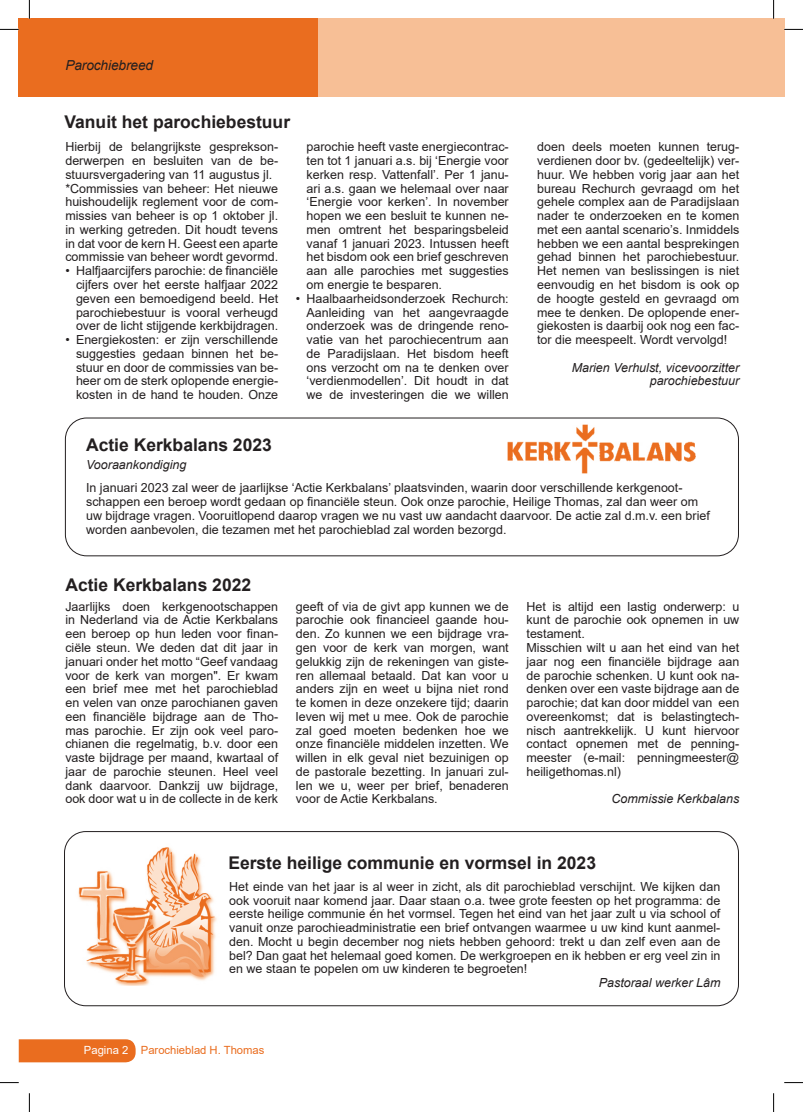
<style>
.page{position:relative;width:803px;height:1112px;background:#fff}
.page>*{position:absolute;margin:0;border:0;box-sizing:border-box;transform-origin:0 0}
.t1{font:700 17.5px "Arial";color:#231f20}
.t2{font:italic 13.75px "Arial";letter-spacing:-.01em;color:#231f20}
.t3{font:12.5px/13.8px "Arial";color:#231f20;text-align:justify}
.t4{font:italic 12.5px/13.8px "Arial";color:#231f20;text-align:right}
.t5{font:11.25px "Arial";color:#ea6d1f}
.s1{color:#fff}
</style>
<div class="page">
<img style="left:507px;top:424px;width:189px;height:50px">
<div style="left:313px;top:19px;width:471px;height:78px;background:#f7bf96"></div>
<div style="left:19px;top:19px;width:299px;height:78px;background:#ea6d1f"></div>
<div style="left:19px;top:1039px;width:117px;height:23px;background:#ea6d1f"></div>
<div style="left:65px;top:418px;width:674px;height:138px;border:1px solid #231f20;border-radius:21px"></div>
<div style="left:64px;top:831px;width:675px;height:174px;border:1px solid #231f20;border-radius:21px"></div>
<img style="left:78px;top:847px;width:139px;height:138px">
<svg style="left:0;top:29px;width:19px;height:1px"></svg>
<svg style="left:784px;top:29px;width:19px;height:1px"></svg>
<svg style="left:0;top:1082px;width:19px;height:1px"></svg>
<svg style="left:784px;top:1082px;width:19px;height:1px"></svg>
<svg style="left:29px;top:0;width:1px;height:19px"></svg>
<svg style="left:29px;top:1093px;width:1px;height:18px"></svg>
<svg style="left:773px;top:0;width:1px;height:19px"></svg>
<svg style="left:773px;top:1093px;width:1px;height:18px"></svg>
<p class="t2" style="left:65px;top:56px;width:89px">Parochiebreed</p>
<h1 class="t1" style="left:65px;top:110px;width:227px">Vanuit het parochiebestuur</h1>
<p class="t3" style="left:65px;top:140px;width:214px;text-align:left">Hierbij de belangrijkste gesprekson&shy;derwerpen en besluiten van de be&shy;stuursvergadering van 11 augustus jl. *Commissies van beheer: Het nieuwe huishoudelijk reglement voor de com&shy;missies van beheer is op 1 oktober jl. in werking getreden. Dit houdt tevens in dat voor de kern H. Geest een aparte commissie van beheer wordt gevormd.</p>
<p class="t3" style="left:76px;top:264px;width:204px;text-indent:-11px">• Halfjaarcijfers parochie: de financiële cijfers over het eerste halfjaar 2022 geven een bemoedigend beeld. Het parochiebestuur is vooral verheugd over de licht stijgende kerkbijdragen.</p>
<p class="t3" style="left:76px;top:332px;width:204px;text-indent:-11px">• Energiekosten: er zijn verschillende suggesties gedaan binnen het be&shy;stuur en door de commissies van be&shy;heer om de sterk oplopende energie&shy;kosten in de hand te houden. Onze</p>
<h1 class="t1" style="left:86px;top:432px;width:187px">Actie Kerkbalans 2023</h1>
<p class="t4" style="left:86px;top:457px;width:102px">Vooraankondiging</p>
<p class="t3" style="left:307px;top:140px;width:204px">parochie heeft vaste energiecontrac&shy;ten tot 1 januari a.s. bij ‘Energie voor kerken resp. Vattenfall’. Per 1 janu&shy;ari a.s. gaan we helemaal over naar ‘Energie voor kerken’. In november hopen we een besluit te kunnen ne&shy;men omtrent het besparingsbeleid vanaf 1 januari 2023. Intussen heeft het bisdom ook een brief geschreven aan alle parochies met suggesties om energie te besparen.</p>
<p class="t3" style="left:307px;top:291px;width:204px;text-indent:-11px">• Haalbaarheidsonderzoek Rechurch:<br>Aanleiding van het aangevraagde onderzoek was de dringende reno&shy;vatie van het parochiecentrum aan de Paradijslaan. Het bisdom heeft ons verzocht om na te denken over ‘verdienmodellen’. Dit houdt in dat we de investeringen die we willen</p>
<p class="t3" style="left:537px;top:140px;width:204px">doen deels moeten kunnen terug&shy;verdienen door bv. (gedeeltelijk) ver&shy;huur. We hebben vorig jaar aan het bureau Rechurch gevraagd om het gehele complex aan de Paradijslaan nader te onderzoeken en te komen met een aantal scenario’s. Inmiddels hebben we een aantal besprekingen gehad binnen het parochiebestuur.<br>Het nemen van beslissingen is niet eenvoudig en het bisdom is ook op de hoogte gesteld en gevraagd om mee te denken. De oplopende ener&shy;giekosten is daarbij ook nog een fac&shy;tor die meespeelt. Wordt vervolgd!</p>
<p class="t4" style="left:572px;top:360px;width:169px">Marien Verhulst, vicevoorzitter parochiebestuur</p>
<p class="t3" style="left:86px;top:481px;width:625px;text-align:left">In januari 2023 zal weer de jaarlijkse ‘Actie Kerkbalans’ plaatsvinden, waarin door verschillende kerkgenoot&shy;schappen een beroep wordt gedaan op financiële steun. Ook onze parochie, Heilige Thomas, zal dan weer om uw bijdrage vragen. Vooruitlopend daarop vragen we nu vast uw aandacht daarvoor. De actie zal d.m.v. een brief worden aanbevolen, die tezamen met het parochieblad zal worden bezorgd.</p>
<h1 class="t1" style="left:65px;top:572px;width:187px">Actie Kerkbalans 2022</h1>
<p class="t3" style="left:65px;top:599px;width:214px">Jaarlijks doen kerkgenootschappen in Nederland via de Actie Kerkbalans een beroep op hun leden voor finan&shy;ciële steun. We deden dat dit jaar in januari onder het motto “Geef vandaag voor de kerk van morgen". Er kwam een brief mee met het parochieblad en velen van onze parochianen gaven een financiële bijdrage aan de Tho&shy;mas parochie. Er zijn ook veel paro&shy;chianen die regelmatig, b.v. door een vaste bijdrage per maand, kwartaal of jaar de parochie steunen. Heel veel dank daarvoor. Dankzij uw bijdrage, ook door wat u in de collecte in de kerk</p>
<p class="t3" style="left:296px;top:599px;width:214px">geeft of via de givt app kunnen we de parochie ook financieel gaande hou&shy;den. Zo kunnen we een bijdrage vra&shy;gen voor de kerk van morgen, want gelukkig zijn de rekeningen van giste&shy;ren allemaal betaald. Dat kan voor u anders zijn en weet u bijna niet rond te komen in deze onzekere tijd; daarin leven wij met u mee. Ook de parochie zal goed moeten bedenken hoe we onze financiële middelen inzetten. We willen in elk geval niet bezuinigen op de pastorale bezetting. In januari zul&shy;len we u, weer per brief, benaderen voor de Actie Kerkbalans.</p>
<p class="t3" style="left:526px;top:599px;width:214px;text-align:left">Het is altijd een lastig onderwerp: u kunt de parochie ook opnemen in uw testament.<br>Misschien wilt u aan het eind van het jaar nog een financiële bijdrage aan de parochie schenken. U kunt ook na&shy;denken over een vaste bijdrage aan de parochie; dat kan door middel van een overeenkomst; dat is belastingtech&shy;nisch aantrekkelijk. U kunt hiervoor contact opnemen met de penning&shy;meester (e-mail: penningmeester@ heiligethomas.nl)</p>
<p class="t4" style="left:611px;top:792px;width:129px">Commissie Kerkbalans</p>
<h1 class="t1" style="left:228px;top:850px;width:369px">Eerste heilige communie en vormsel in 2023</h1>
<p class="t3" style="left:229px;top:879px;width:493px">Het einde van het jaar is al weer in zicht, als dit parochieblad verschijnt. We kijken dan ook vooruit naar komend jaar. Daar staan o.a. twee grote feesten op het programma: de eerste heilige communie én het vormsel. Tegen het eind van het jaar zult u via school of vanuit onze parochieadministratie een brief ontvangen waarmee u uw kind kunt aanmel&shy;den. Mocht u begin december nog niets hebben gehoord: trekt u dan zelf even aan de bel? Dan gaat het helemaal goed komen. De werkgroepen en ik hebben er erg veel zin in en we staan te popelen om uw kinderen te begroeten!</p>
<p class="t4" style="left:599px;top:975px;width:123px">Pastoraal werker Lâm</p>
<p class="t5" style="left:84px;top:1042px;width:182px"><span class="s1">Pagina 2</span> Parochieblad H. Thomas</p>
</div>
